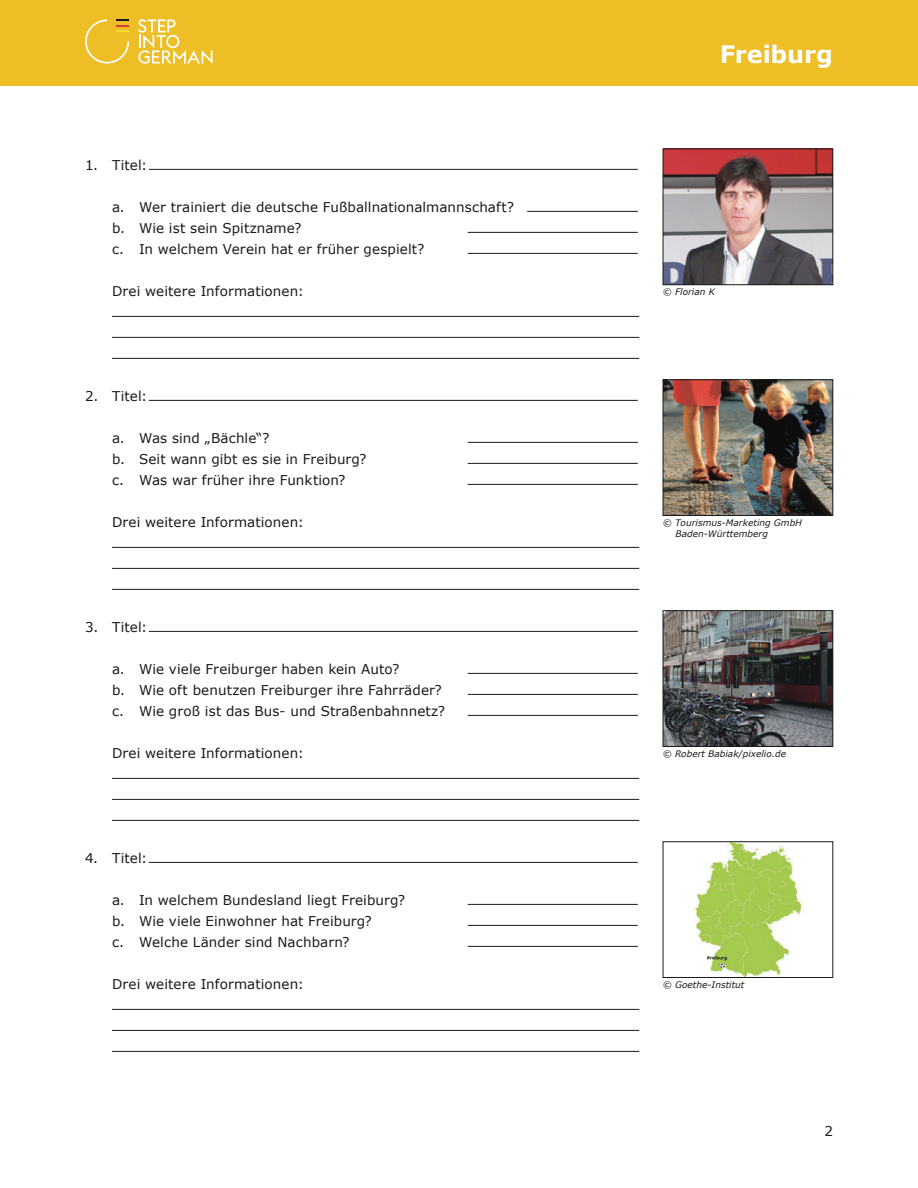
<style>
.page{position:relative;width:918px;height:1188px;background:#fff}
.page>*{position:absolute;margin:0;border:0;box-sizing:border-box;transform-origin:0 0}
.t1{font:700 24px "Verdana";letter-spacing:-.005em;color:#fff}
.t2{font:13.5px/21px "Verdana";letter-spacing:.005em;color:#1a1a1a}
.t3{font:italic 9px/10.8px "Verdana";color:#1a1a1a}
</style>
<div class="page">
<div style="left:0;top:0;width:918px;height:85px;background:#edbe25"></div>
<svg style="left:138px;top:19px;width:75px;height:45px"></svg>
<svg style="left:85px;top:19px;width:44px;height:45px"></svg>
<hr style="left:149px;top:169px;width:489px;height:1px;background:#1a1a1a">
<hr style="left:527px;top:211px;width:111px;height:1px;background:#1a1a1a">
<hr style="left:468px;top:232px;width:170px;height:1px;background:#1a1a1a">
<hr style="left:468px;top:253px;width:170px;height:1px;background:#1a1a1a">
<hr style="left:112px;top:316px;width:527px;height:1px;background:#1a1a1a">
<hr style="left:112px;top:337px;width:527px;height:1px;background:#1a1a1a">
<hr style="left:112px;top:358px;width:527px;height:1px;background:#1a1a1a">
<hr style="left:149px;top:400px;width:489px;height:1px;background:#1a1a1a">
<hr style="left:468px;top:442px;width:170px;height:1px;background:#1a1a1a">
<hr style="left:468px;top:463px;width:170px;height:1px;background:#1a1a1a">
<hr style="left:468px;top:484px;width:170px;height:1px;background:#1a1a1a">
<hr style="left:112px;top:547px;width:527px;height:1px;background:#1a1a1a">
<hr style="left:112px;top:568px;width:527px;height:1px;background:#1a1a1a">
<hr style="left:112px;top:589px;width:527px;height:1px;background:#1a1a1a">
<hr style="left:149px;top:631px;width:489px;height:1px;background:#1a1a1a">
<hr style="left:468px;top:673px;width:170px;height:1px;background:#1a1a1a">
<hr style="left:468px;top:694px;width:170px;height:1px;background:#1a1a1a">
<hr style="left:468px;top:715px;width:170px;height:1px;background:#1a1a1a">
<hr style="left:112px;top:778px;width:527px;height:1px;background:#1a1a1a">
<hr style="left:112px;top:799px;width:527px;height:1px;background:#1a1a1a">
<hr style="left:112px;top:820px;width:527px;height:1px;background:#1a1a1a">
<hr style="left:149px;top:862px;width:489px;height:1px;background:#1a1a1a">
<hr style="left:468px;top:904px;width:170px;height:1px;background:#1a1a1a">
<hr style="left:468px;top:925px;width:170px;height:1px;background:#1a1a1a">
<hr style="left:468px;top:946px;width:170px;height:1px;background:#1a1a1a">
<hr style="left:112px;top:1009px;width:527px;height:1px;background:#1a1a1a">
<hr style="left:112px;top:1030px;width:527px;height:1px;background:#1a1a1a">
<hr style="left:112px;top:1051px;width:527px;height:1px;background:#1a1a1a">
<img style="left:665px;top:151px;width:166px;height:132px">
<div style="left:663px;top:149px;width:170px;height:136px;border:1px solid #1a1a1a"></div>
<img style="left:665px;top:382px;width:166px;height:132px">
<div style="left:663px;top:380px;width:170px;height:136px;border:1px solid #1a1a1a"></div>
<img style="left:665px;top:613px;width:166px;height:132px">
<div style="left:663px;top:611px;width:170px;height:136px;border:1px solid #1a1a1a"></div>
<img style="left:694px;top:844px;width:108px;height:132px">
<p class="t2" style="left:85px;top:154px;width:64px">1. Titel:</p>
<p class="t2" style="left:112px;top:196px;width:404px">a. Wer trainiert die deutsche Fußballnationalmannschaft? b. Wie ist sein Spitzname?<br>c. In welchem Verein hat er früher gespielt?</p>
<p class="t2" style="left:112px;top:280px;width:193px">Drei weitere Informationen:</p>
<p class="t2" style="left:85px;top:385px;width:64px">2. Titel:</p>
<p class="t2" style="left:112px;top:427px;width:256px">a. Was sind „Bächle“?<br>b. Seit wann gibt es sie in Freiburg? c. Was war früher ihre Funktion?</p>
<p class="t2" style="left:112px;top:511px;width:193px">Drei weitere Informationen:</p>
<p class="t2" style="left:85px;top:616px;width:64px">3. Titel:</p>
<p class="t2" style="left:112px;top:658px;width:335px">a. Wie viele Freiburger haben kein Auto?<br>b. Wie oft benutzen Freiburger ihre Fahrräder? c. Wie groß ist das Bus- und Straßenbahnnetz?</p>
<p class="t2" style="left:112px;top:742px;width:193px">Drei weitere Informationen:</p>
<p class="t2" style="left:85px;top:847px;width:64px">4. Titel:</p>
<p class="t2" style="left:112px;top:889px;width:295px">a. In welchem Bundesland liegt Freiburg? b. Wie viele Einwohner hat Freiburg?<br>c. Welche Länder sind Nachbarn?</p>
<p class="t2" style="left:112px;top:973px;width:193px">Drei weitere Informationen:</p>
<h1 class="t1" style="left:720px;top:39px;width:115px">Freiburg</h1>
<p class="t3" style="left:663px;top:286px;width:54px">© Florian K</p>
<p class="t3" style="left:676px;top:517px;width:128px;text-indent:-13px">© Tourismus-Marketing GmbH<br>Baden-Württemberg</p>
<p class="t3" style="left:663px;top:748px;width:125px">© Robert Babiak/pixelio.de</p>
<p class="t3" style="left:663px;top:979px;width:83px">© Goethe-Institut</p>
<p class="t2" style="left:824px;top:1120px;width:10px">2</p>
</div>
